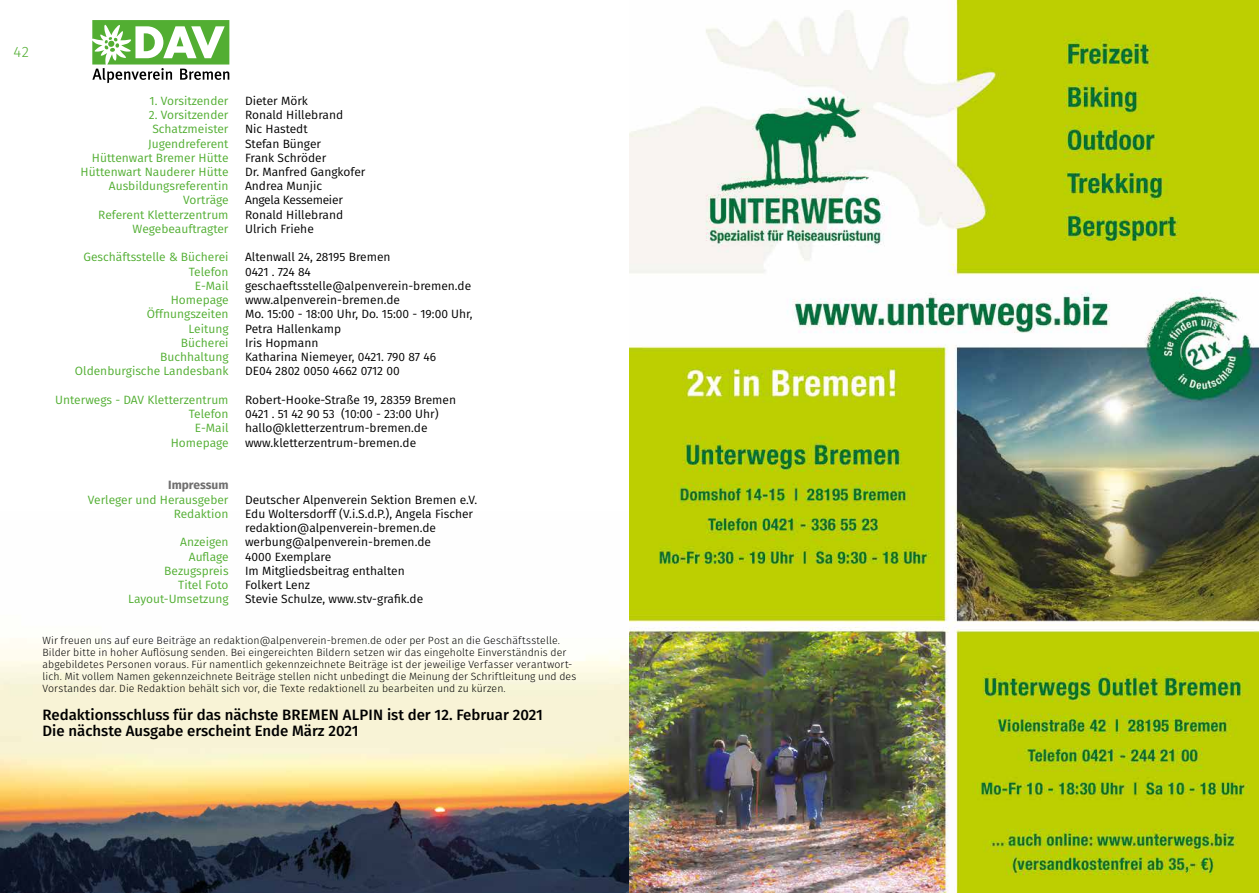
<style>
.page{position:relative;width:1259px;height:893px;background:#fff}
.page>*{position:absolute;margin:0;border:0;box-sizing:border-box;transform-origin:0 0}
.t1{font:500 15px/15.8px "Fira Sans";color:#000}
.t2{font:300 15px "Fira Sans";color:#52ae32}
.t3{font:12px/14.2px "Fira Sans";color:#000}
.t4{font:12px "Fira Sans";color:#52ae32}
.t5{font:12px "Fira Sans";letter-spacing:-.02em;color:#000}
.t6{font:700 12px "Fira Sans";color:#706f6f}
.t7{font:300 10.5px/12px "Fira Sans";letter-spacing:.005em;color:#000}
</style>
<div class="page">
<img style="left:0;top:638px;width:629px;height:255px">
<svg style="left:92px;top:20px;width:137px;height:63px"></svg>
<img style="left:629px;top:0;width:630px;height:893px">
<p class="t2" style="left:14px;top:41px;width:17px">42</p>
<p class="t4" style="left:150px;top:92px;width:80px">1. Vorsitzender</p>
<p class="t3" style="left:245px;top:93px;width:64px">Dieter Mörk</p>
<p class="t4" style="left:149px;top:106px;width:81px">2. Vorsitzender</p>
<p class="t3" style="left:245px;top:107px;width:100px">Ronald Hillebrand</p>
<p class="t4" style="left:152px;top:120px;width:78px">Schatzmeister</p>
<p class="t3" style="left:245px;top:122px;width:64px">Nic Hastedt</p>
<p class="t4" style="left:148px;top:134px;width:82px">Jugendreferent</p>
<p class="t3" style="left:245px;top:136px;width:77px">Stefan Bünger</p>
<p class="t4" style="left:92px;top:149px;width:138px">Hüttenwart Bremer Hütte</p>
<p class="t3" style="left:245px;top:150px;width:83px">Frank Schröder</p>
<p class="t4" style="left:81px;top:163px;width:149px">Hüttenwart Nauderer Hütte</p>
<p class="t3" style="left:245px;top:164px;width:122px">Dr. Manfred Gangkofer</p>
<p class="t4" style="left:109px;top:177px;width:121px">Ausbildungsreferentin</p>
<p class="t3" style="left:245px;top:179px;width:79px">Andrea Munjic</p>
<p class="t4" style="left:183px;top:191px;width:47px">Vorträge</p>
<p class="t5" style="left:245px;top:191px;width:99px">Angela Kessemeier</p>
<p class="t4" style="left:98px;top:206px;width:132px">Referent Kletterzentrum</p>
<p class="t3" style="left:245px;top:207px;width:100px">Ronald Hillebrand</p>
<p class="t4" style="left:133px;top:220px;width:97px">Wegebeauftragter</p>
<p class="t3" style="left:245px;top:221px;width:70px">Ulrich Friehe</p>
<p class="t4" style="left:84px;top:248px;width:146px">Geschäftsstelle &amp; Bücherei</p>
<p class="t3" style="left:245px;top:250px;width:147px">Altenwall 24, 28195 Bremen</p>
<p class="t4" style="left:189px;top:263px;width:41px">Telefon</p>
<p class="t5" style="left:245px;top:263px;width:67px">0421 . 724 84</p>
<p class="t4" style="left:195px;top:277px;width:35px">E-Mail</p>
<p class="t3" style="left:245px;top:278px;width:228px">geschaeftsstelle@alpenverein-bremen.de</p>
<p class="t4" style="left:171px;top:291px;width:59px">Homepage</p>
<p class="t3" style="left:245px;top:293px;width:156px">www.alpenverein-bremen.de</p>
<p class="t4" style="left:147px;top:305px;width:83px">Öffnungszeiten</p>
<p class="t3" style="left:245px;top:307px;width:229px">Mo. 15:00 - 18:00 Uhr, Do. 15:00 - 19:00 Uhr,</p>
<p class="t4" style="left:189px;top:320px;width:41px">Leitung</p>
<p class="t3" style="left:245px;top:321px;width:97px">Petra Hallenkamp</p>
<p class="t4" style="left:181px;top:334px;width:49px">Bücherei</p>
<p class="t3" style="left:245px;top:335px;width:75px">Iris Hopmann</p>
<p class="t4" style="left:160px;top:348px;width:70px">Buchhaltung</p>
<p class="t3" style="left:245px;top:350px;width:192px">Katharina Niemeyer, 0421. 790 87 46</p>
<p class="t4" style="left:75px;top:362px;width:155px">Oldenburgische Landesbank</p>
<p class="t3" style="left:245px;top:364px;width:156px">DE04 2802 0050 4662 0712 00</p>
<p class="t4" style="left:55px;top:391px;width:175px">Unterwegs - DAV Kletterzentrum</p>
<p class="t3" style="left:245px;top:392px;width:212px">Robert-Hooke-Straße 19, 28359 Bremen</p>
<p class="t4" style="left:189px;top:405px;width:41px">Telefon</p>
<p class="t3" style="left:245px;top:407px;width:195px">0421 . 51 42 90 53 (10:00 - 23:00 Uhr)</p>
<p class="t4" style="left:195px;top:419px;width:35px">E-Mail</p>
<p class="t3" style="left:245px;top:421px;width:184px">hallo@kletterzentrum-bremen.de</p>
<p class="t4" style="left:171px;top:434px;width:59px">Homepage</p>
<p class="t3" style="left:245px;top:435px;width:173px">www.kletterzentrum-bremen.de</p>
<p class="t6" style="left:168px;top:475px;width:62px">Impressum</p>
<p class="t4" style="left:88px;top:491px;width:142px">Verleger und Herausgeber</p>
<p class="t3" style="left:245px;top:492px;width:234px">Deutscher Alpenverein Sektion Bremen e.V.</p>
<p class="t4" style="left:174px;top:505px;width:56px">Redaktion</p>
<p class="t3" style="left:245px;top:506px;width:230px">Edu Woltersdorff (V.i.S.d.P.), Angela Fischer redaktion@alpenverein-bremen.de</p>
<p class="t4" style="left:180px;top:533px;width:50px">Anzeigen</p>
<p class="t3" style="left:245px;top:535px;width:187px">werbung@alpenverein-bremen.de</p>
<p class="t4" style="left:189px;top:547px;width:41px">Auflage</p>
<p class="t3" style="left:245px;top:549px;width:88px">4000 Exemplare</p>
<p class="t4" style="left:164px;top:562px;width:66px">Bezugspreis</p>
<p class="t3" style="left:245px;top:563px;width:161px">Im Mitgliedsbeitrag enthalten</p>
<p class="t4" style="left:178px;top:576px;width:52px">Titel Foto</p>
<p class="t3" style="left:245px;top:578px;width:66px">Folkert Lenz</p>
<p class="t4" style="left:128px;top:590px;width:102px">Layout-Umsetzung</p>
<p class="t3" style="left:245px;top:592px;width:180px">Stevie Schulze, www.stv-grafik.de</p>
<p class="t7" style="left:43px;top:634px;width:535px">Wir freuen uns auf eure Beiträge an redaktion@alpenverein-bremen.de oder per Post an die Geschäftsstelle.<br>Bilder bitte in hoher Auflösung senden. Bei eingereichten Bildern setzen wir das eingeholte Einverständnis der abgebildetes Personen voraus. Für namentlich gekennzeichnete Beiträge ist der jeweilige Verfasser verantwort&shy;lich. Mit vollem Namen gekennzeichnete Beiträge stellen nicht unbedingt die Meinung der Schriftleitung und des Vorstandes dar. Die Redaktion behält sich vor, die Texte redaktionell zu bearbeiten und zu kürzen.</p>
<p class="t1" style="left:43px;top:706px;width:502px">Redaktionsschluss für das nächste BREMEN ALPIN ist der 12. Februar 2021<br>Die nächste Ausgabe erscheint Ende März 2021</p>
</div>
